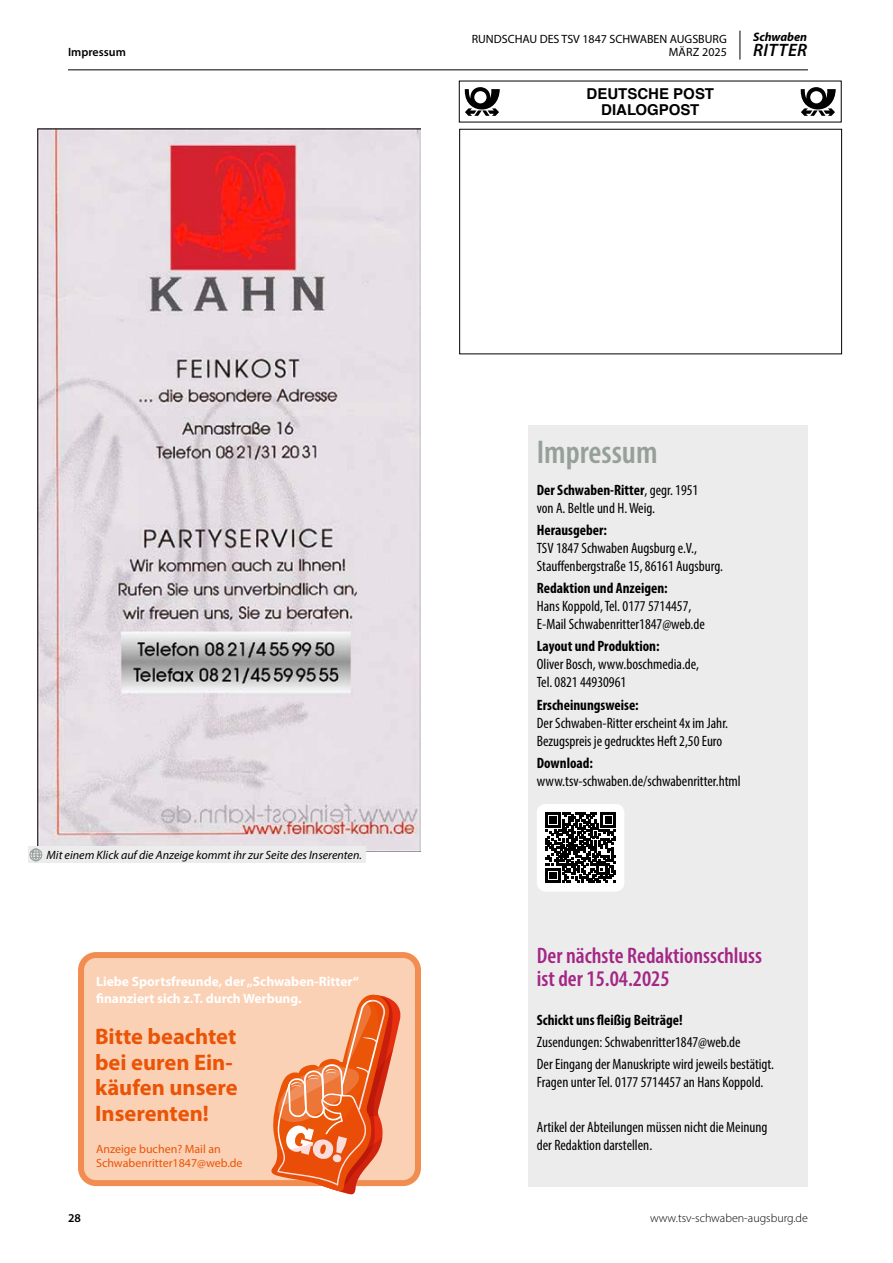
<style>
.page{position:relative;width:893px;height:1263px;background:#fff}
.page>*{position:absolute;margin:0;border:0;box-sizing:border-box;transform-origin:0 0}
.t1{font:600 condensed 33px "Myriad Pro";color:#96a09a}
.t2{font:700 22.5px/25.5px "Myriad Pro";color:#ea5407}
.t3{font:600 condensed 22.5px/22.5px "Myriad Pro";color:#a32785}
.t4{font:italic 600 18px "Myriad Pro";letter-spacing:.02em;color:#000}
.t5{font:condensed 15px/18px "Myriad Pro";color:#000}
.t6{font:700 condensed 15px "Myriad Pro";color:#000}
.t7{font:700 15px/16.5px "Helvetica";color:#000;text-align:center}
.t8{font:700 13.5px/16.5px "Myriad Pro";color:#fff}
.t9{font:italic 700 12.3px "Myriad Pro";color:#000}
.t10{font:italic 12px "Myriad Pro";color:#000}
.t11{font:12px/13.5px "Myriad Pro";color:#ea5407}
.t12{font:12px "Myriad Pro";color:#000}
.t13{font:300 12px "Myriad Pro";color:#000}
.t14{font:600 12px "Myriad Pro";color:#000}
.s1{font-weight:700}
</style>
<div class="page">
<hr style="left:68px;top:69px;width:740px;height:1px;background:#000">
<svg style="left:740px;top:31px;width:1px;height:29px"></svg>
<div style="left:528px;top:425px;width:280px;height:761px;background:#ececed"></div>
<div style="left:537px;top:804px;width:87px;height:87px;background:#fff;border-radius:9px"></div>
<svg style="left:545px;top:812px;width:71px;height:71px"></svg>
<img style="left:38px;top:129px;width:383px;height:722px">
<div style="left:459px;top:129px;width:383px;height:225px;border:1px solid #000"></div>
<svg style="left:465px;top:87px;width:35px;height:29px"></svg>
<svg style="left:801px;top:87px;width:35px;height:29px"></svg>
<div style="left:81px;top:955px;width:337px;height:228px;background:#fbd1b5;border-radius:15px"></div>
<div style="left:78px;top:952px;width:343px;height:234px;border:6px solid #f28d52;border-radius:15px"></div>
<svg style="left:269px;top:994px;width:134px;height:200px"></svg>
<svg style="left:28px;top:846px;width:16px;height:17px"></svg>
<svg style="left:30px;top:848px;width:12px;height:13px"></svg>
<div style="left:44px;top:846px;width:322px;height:17px;background:#ececed"></div>
<p class="t12" style="left:472px;top:31px;width:257px">RUNDSCHAU DES TSV 1847 SCHWABEN AUGSBURG</p>
<p class="t14" style="left:68px;top:45px;width:59px">Impressum</p>
<p class="t12" style="left:669px;top:45px;width:59px">MÄRZ 2025</p>
<p class="t7" style="left:587px;top:87px;width:129px">DEUTSCHE POST<br>DIALOGPOST</p>
<p class="t9" style="left:753px;top:29px;width:56px">Schwaben</p>
<p class="t4" style="left:753px;top:39px;width:56px">RITTER</p>
<p class="t10" style="left:47px;top:847px;width:317px">Mit einem Klick auf die Anzeige kommt ihr zur Seite des Inserenten.</p>
<h1 class="t1" style="left:537px;top:432px;width:122px">Impressum</h1>
<p class="t5" style="left:537px;top:480px;width:163px"><span class="s1">Der Schwaben-Ritter</span>, gegr. 1951 von A. Beltle und H. Weig.</p>
<p class="t6" style="left:537px;top:520px;width:72px">Herausgeber:</p>
<p class="t5" style="left:537px;top:539px;width:188px">TSV 1847 Schwaben Augsburg e.V.,<br>Stauffenbergstraße 15, 86161 Augsburg.</p>
<p class="t6" style="left:537px;top:579px;width:132px">Redaktion und Anzeigen:</p>
<p class="t5" style="left:537px;top:597px;width:169px">Hans Koppold, Tel. 0177 5714457,<br>E-Mail Schwabenritter1847@web.de</p>
<p class="t6" style="left:537px;top:637px;width:124px">Layout und Produktion:</p>
<p class="t5" style="left:537px;top:655px;width:164px">Oliver Bosch, www.boschmedia.de,<br>Tel. 0821 44930961</p>
<p class="t6" style="left:537px;top:695px;width:103px">Erscheinungsweise:</p>
<p class="t5" style="left:537px;top:713px;width:193px">Der Schwaben-Ritter erscheint 4x im Jahr.<br>Bezugspreis je gedrucktes Heft 2,50 Euro</p>
<p class="t6" style="left:537px;top:753px;width:58px">Download:</p>
<p class="t5" style="left:537px;top:772px;width:205px">www.tsv-schwaben.de/schwabenritter.html</p>
<p class="t8" style="left:96px;top:973px;width:264px">Liebe Sportsfreunde, der „Schwaben-Ritter“ finanziert sich z.T. durch Werbung.</p>
<h2 class="t2" style="left:95px;top:1023px;width:144px">Bitte beachtet bei euren Ein&shy;käufen unsere<br>Inserenten!</h2>
<p class="t11" style="left:96px;top:1142px;width:148px">Anzeige buchen? Mail an<br>Schwabenritter1847@web.de</p>
<h2 class="t3" style="left:537px;top:944px;width:227px">Der nächste Redaktionsschluss ist der 15.04.2025</h2>
<p class="t6" style="left:537px;top:1010px;width:147px">Schickt uns fleißig Beiträge!</p>
<p class="t5" style="left:537px;top:1031px;width:239px;line-height:22.2px">Zusendungen: Schwabenritter1847@web.de<br>Der Eingang der Manuskripte wird jeweils bestätigt.</p>
<p class="t5" style="left:537px;top:1073px;width:228px">Fragen unter Tel. 0177 5714457 an Hans Koppold.</p>
<p class="t5" style="left:537px;top:1118px;width:232px">Artikel der Abteilungen müssen nicht die Meinung der Redaktion darstellen.</p>
<p class="t14" style="left:68px;top:1211px;width:14px">28</p>
<p class="t13" style="left:650px;top:1211px;width:159px">www.tsv-schwaben-augsburg.de</p>
</div>
